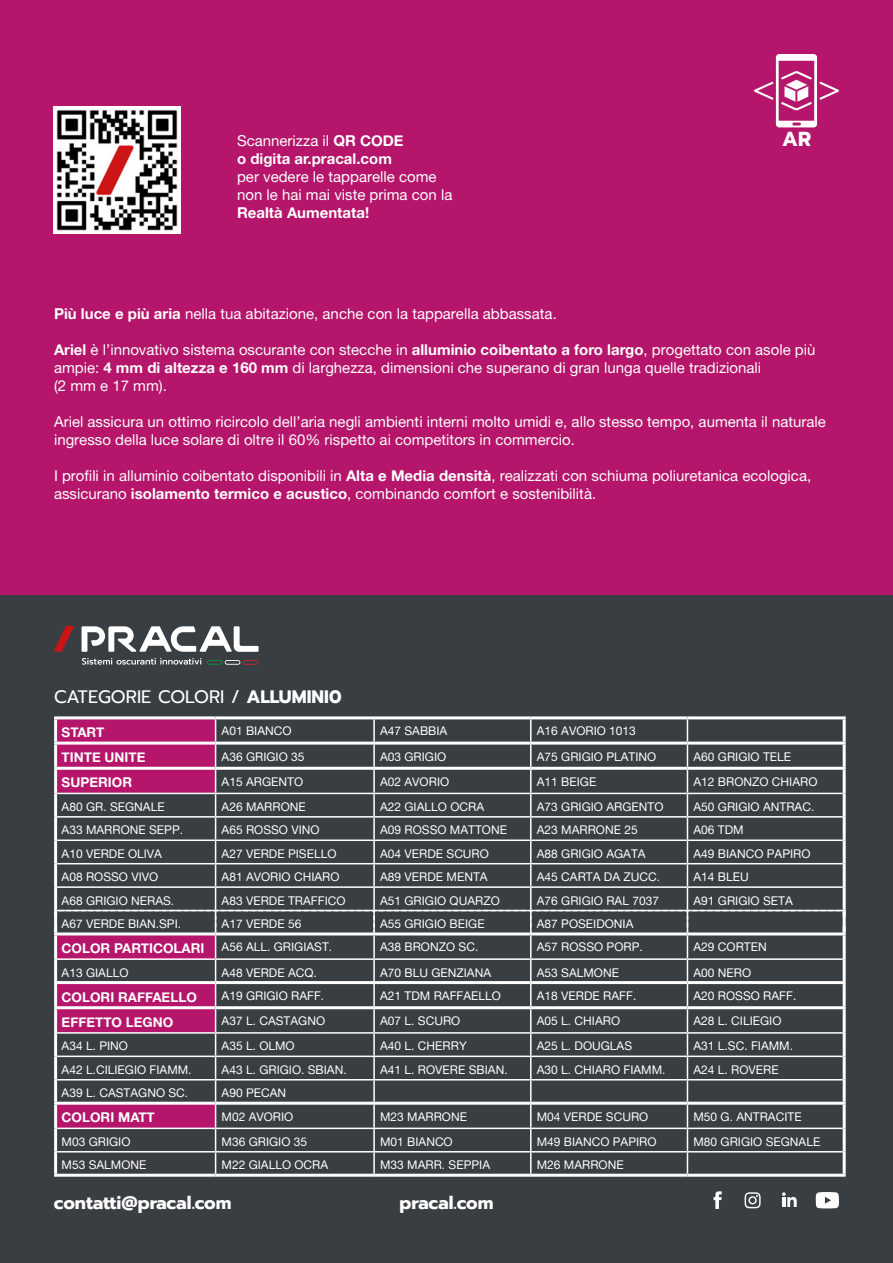
<style>
.page{position:relative;width:893px;height:1263px;background:#fff}
.page>*{position:absolute;margin:0;border:0;box-sizing:border-box;transform-origin:0 0}
.t1{font:700 20.25px "Prompt";color:#fff}
.t2{font:700 18px "Prompt";letter-spacing:-.005em;color:#fff}
.t3{font:18px "Prompt";color:#fff}
.t4{font:15px/18px "Alte Haas Grotesk";color:#fff}
.t5{font:15px "Alte Haas Grotesk Bold";color:#fff}
.t6{font:13.5px "Alte Haas Grotesk Bold";color:#fff}
.t7{font:12px "Alte Haas Grotesk";color:#fff}
.s1{font-family:"Alte Haas Grotesk Bold"}
.s2{font-weight:700}
</style>
<div class="page">
<div style="left:0;top:594px;width:893px;height:669px;background:#393e42"></div>
<div style="left:0;top:0;width:893px;height:594px;background:#b5166b"></div>
<svg style="left:207px;top:660px;width:51px;height:5px"></svg>
<svg style="left:54px;top:626px;width:20px;height:26px"></svg>
<svg style="left:82px;top:626px;width:177px;height:26px"></svg>
<svg style="left:82px;top:658px;width:119px;height:7px"></svg>
<img style="left:53px;top:106px;width:128px;height:128px">
<svg style="left:754px;top:54px;width:85px;height:73px"></svg>
<hr style="left:54px;top:1174px;width:162px;height:3px;background:#fff">
<hr style="left:216px;top:1174px;width:158px;height:3px;background:#fff">
<hr style="left:374px;top:1174px;width:157px;height:3px;background:#fff">
<hr style="left:531px;top:1174px;width:156px;height:3px;background:#fff">
<hr style="left:687px;top:1174px;width:159px;height:3px;background:#fff">
<hr style="left:54px;top:716px;width:162px;height:3px;background:#fff">
<hr style="left:216px;top:716px;width:158px;height:3px;background:#fff">
<hr style="left:374px;top:716px;width:157px;height:3px;background:#fff">
<hr style="left:531px;top:716px;width:156px;height:3px;background:#fff">
<hr style="left:687px;top:716px;width:159px;height:3px;background:#fff">
<svg style="left:54px;top:718px;width:792px;height:456px"></svg>
<hr style="left:54px;top:1080px;width:3px;height:22px;background:#fff">
<hr style="left:843px;top:1080px;width:3px;height:22px;background:#fff">
<hr style="left:54px;top:1102px;width:162px;height:3px;background:#fff">
<hr style="left:216px;top:1102px;width:158px;height:3px;background:#fff">
<hr style="left:374px;top:1102px;width:157px;height:3px;background:#fff">
<hr style="left:531px;top:1102px;width:156px;height:3px;background:#fff">
<hr style="left:687px;top:1102px;width:159px;height:3px;background:#fff">
<svg style="left:782px;top:1192px;width:15px;height:15px"></svg>
<svg style="left:713px;top:1191px;width:9px;height:18px"></svg>
<svg style="left:745px;top:1192px;width:16px;height:16px"></svg>
<svg style="left:816px;top:1192px;width:23px;height:16px"></svg>
<p class="t4" style="left:237px;top:131px;width:168px">Scannerizza il <span class="s1">QR CODE</span></p>
<p class="t5" style="left:237px;top:149px;width:156px">o digita ar.pracal.com</p>
<p class="t4" style="left:237px;top:167px;width:217px">per vedere le tapparelle come non le hai mai viste prima con la</p>
<p class="t5" style="left:237px;top:203px;width:134px">Realtà Aumentata!</p>
<h1 class="t1" style="left:782px;top:124px;width:30px">AR</h1>
<p class="t4" style="left:54px;top:304px;width:504px"><span class="s1">Più luce e più aria</span> nella tua abitazione, anche con la tapparella abbassata.</p>
<p class="t4" style="left:54px;top:340px;width:763px"><span class="s1">Ariel</span> è l’innovativo sistema oscurante con stecche in <span class="s1">alluminio coibentato a foro largo</span>, progettato con asole più ampie: <span class="s1">4 mm di altezza e 160 mm</span> di larghezza, dimensioni che superano di gran lunga quelle tradizionali<br>(2 mm e 17 mm).</p>
<p class="t4" style="left:54px;top:412px;width:773px">Ariel assicura un ottimo ricircolo dell’aria negli ambienti interni molto umidi e, allo stesso tempo, aumenta il naturale ingresso della luce solare di oltre il 60% rispetto ai competitors in commercio.</p>
<p class="t4" style="left:54px;top:466px;width:759px">I profili in alluminio coibentato disponibili in <span class="s1">Alta e Media densità</span>, realizzati con schiuma poliuretanica ecologica, assicurano <span class="s1">isolamento termico e acustico</span>, combinando comfort e sostenibilità.</p>
<h2 class="t3" style="left:54px;top:684px;width:289px">CATEGORIE COLORI / <span class="s2">ALLUMINI0</span></h2>
<p class="t6" style="left:62px;top:724px;width:44px">START</p>
<p class="t7" style="left:222px;top:724px;width:72px">A01 BIANCO</p>
<p class="t7" style="left:380px;top:724px;width:69px">A47 SABBIA</p>
<p class="t7" style="left:537px;top:724px;width:101px">A16 AVORIO 1013</p>
<p class="t6" style="left:62px;top:749px;width:85px">TINTE UNITE</p>
<p class="t7" style="left:222px;top:749px;width:84px">A36 GRIGIO 35</p>
<p class="t7" style="left:380px;top:749px;width:68px">A03 GRIGIO</p>
<p class="t7" style="left:537px;top:749px;width:121px">A75 GRIGIO PLATINO</p>
<p class="t7" style="left:693px;top:749px;width:99px">A60 GRIGIO TELE</p>
<p class="t6" style="left:62px;top:774px;width:72px">SUPERIOR</p>
<p class="t7" style="left:222px;top:774px;width:83px">A15 ARGENTO</p>
<p class="t7" style="left:380px;top:774px;width:71px">A02 AVORIO</p>
<p class="t7" style="left:537px;top:774px;width:61px">A11 BEIGE</p>
<p class="t7" style="left:693px;top:774px;width:126px">A12 BRONZO CHIARO</p>
<p class="t7" style="left:62px;top:799px;width:105px">A80 GR. SEGNALE</p>
<p class="t7" style="left:222px;top:799px;width:86px">A26 MARRONE</p>
<p class="t7" style="left:380px;top:799px;width:106px">A22 GIALLO OCRA</p>
<p class="t7" style="left:537px;top:799px;width:128px">A73 GRIGIO ARGENTO</p>
<p class="t7" style="left:693px;top:799px;width:122px">A50 GRIGIO ANTRAC.</p>
<p class="t7" style="left:62px;top:823px;width:123px">A33 MARRONE SEPP.</p>
<p class="t7" style="left:222px;top:823px;width:100px">A65 ROSSO VINO</p>
<p class="t7" style="left:380px;top:823px;width:128px">A09 ROSSO MATTONE</p>
<p class="t7" style="left:537px;top:823px;width:102px">A23 MARRONE 25</p>
<p class="t7" style="left:693px;top:823px;width:52px">A06 TDM</p>
<p class="t7" style="left:62px;top:846px;width:102px">A10 VERDE OLIVA</p>
<p class="t7" style="left:222px;top:846px;width:116px">A27 VERDE PISELLO</p>
<p class="t7" style="left:380px;top:846px;width:110px">A04 VERDE SCURO</p>
<p class="t7" style="left:537px;top:846px;width:110px">A88 GRIGIO AGATA</p>
<p class="t7" style="left:693px;top:846px;width:119px">A49 BIANCO PAPIRO</p>
<p class="t7" style="left:62px;top:870px;width:98px">A08 ROSSO VIVO</p>
<p class="t7" style="left:222px;top:870px;width:120px">A81 AVORIO CHIARO</p>
<p class="t7" style="left:380px;top:870px;width:109px">A89 VERDE MENTA</p>
<p class="t7" style="left:537px;top:870px;width:125px">A45 CARTA DA ZUCC.</p>
<p class="t7" style="left:693px;top:870px;width:57px">A14 BLEU</p>
<p class="t7" style="left:62px;top:893px;width:114px">A68 GRIGIO NERAS.</p>
<p class="t7" style="left:222px;top:893px;width:126px">A83 VERDE TRAFFICO</p>
<p class="t7" style="left:380px;top:893px;width:121px">A51 GRIGIO QUARZO</p>
<p class="t7" style="left:537px;top:893px;width:124px">A76 GRIGIO RAL 7037</p>
<p class="t7" style="left:693px;top:893px;width:101px">A91 GRIGIO SETA</p>
<p class="t7" style="left:62px;top:916px;width:121px">A67 VERDE BIAN.SPI.</p>
<p class="t7" style="left:222px;top:916px;width:81px">A17 VERDE 56</p>
<p class="t7" style="left:380px;top:916px;width:106px">A55 GRIGIO BEIGE</p>
<p class="t7" style="left:537px;top:916px;width:98px">A87 POSEIDONIA</p>
<p class="t6" style="left:62px;top:940px;width:144px">COLOR PARTICOLARI</p>
<p class="t7" style="left:222px;top:940px;width:112px">A56 ALL. GRIGIAST.</p>
<p class="t7" style="left:380px;top:940px;width:100px">A38 BRONZO SC.</p>
<p class="t7" style="left:537px;top:940px;width:108px">A57 ROSSO PORP.</p>
<p class="t7" style="left:693px;top:940px;width:75px">A29 CORTEN</p>
<p class="t7" style="left:62px;top:965px;width:68px">A13 GIALLO</p>
<p class="t7" style="left:222px;top:965px;width:97px">A48 VERDE ACQ.</p>
<p class="t7" style="left:380px;top:965px;width:113px">A70 BLU GENZIANA</p>
<p class="t7" style="left:537px;top:965px;width:84px">A53 SALMONE</p>
<p class="t7" style="left:693px;top:965px;width:59px">A00 NERO</p>
<p class="t6" style="left:62px;top:988px;width:137px">COLORI RAFFAELLO</p>
<p class="t7" style="left:222px;top:988px;width:104px">A19 GRIGIO RAFF.</p>
<p class="t7" style="left:380px;top:988px;width:122px">A21 TDM RAFFAELLO</p>
<p class="t7" style="left:537px;top:988px;width:101px">A18 VERDE RAFF.</p>
<p class="t7" style="left:693px;top:988px;width:104px">A20 ROSSO RAFF.</p>
<p class="t6" style="left:62px;top:1014px;width:113px">EFFETTO LEGNO</p>
<p class="t7" style="left:222px;top:1014px;width:105px">A37 L. CASTAGNO</p>
<p class="t7" style="left:380px;top:1014px;width:82px">A07 L. SCURO</p>
<p class="t7" style="left:537px;top:1014px;width:85px">A05 L. CHIARO</p>
<p class="t7" style="left:693px;top:1014px;width:90px">A28 L. CILIEGIO</p>
<p class="t7" style="left:62px;top:1039px;width:68px">A34 L. PINO</p>
<p class="t7" style="left:222px;top:1039px;width:75px">A35 L. OLMO</p>
<p class="t7" style="left:380px;top:1039px;width:88px">A40 L. CHERRY</p>
<p class="t7" style="left:537px;top:1039px;width:97px">A25 L. DOUGLAS</p>
<p class="t7" style="left:693px;top:1039px;width:101px">A31 L.SC. FIAMM.</p>
<p class="t7" style="left:62px;top:1062px;width:132px">A42 L.CILIEGIO FIAMM.</p>
<p class="t7" style="left:222px;top:1062px;width:127px">A43 L. GRIGIO. SBIAN.</p>
<p class="t7" style="left:380px;top:1062px;width:129px">A41 L. ROVERE SBIAN.</p>
<p class="t7" style="left:537px;top:1062px;width:130px">A30 L. CHIARO FIAMM.</p>
<p class="t7" style="left:693px;top:1062px;width:87px">A24 L. ROVERE</p>
<p class="t7" style="left:62px;top:1086px;width:128px">A39 L. CASTAGNO SC.</p>
<p class="t7" style="left:222px;top:1086px;width:66px">A90 PECAN</p>
<p class="t6" style="left:62px;top:1109px;width:95px">COLORI MATT</p>
<p class="t7" style="left:222px;top:1109px;width:73px">M02 AVORIO</p>
<p class="t7" style="left:380px;top:1109px;width:88px">M23 MARRONE</p>
<p class="t7" style="left:537px;top:1109px;width:113px">M04 VERDE SCURO</p>
<p class="t7" style="left:693px;top:1109px;width:110px">M50 G. ANTRACITE</p>
<p class="t7" style="left:62px;top:1134px;width:70px">M03 GRIGIO</p>
<p class="t7" style="left:222px;top:1134px;width:87px">M36 GRIGIO 35</p>
<p class="t7" style="left:380px;top:1134px;width:74px">M01 BIANCO</p>
<p class="t7" style="left:537px;top:1134px;width:121px">M49 BIANCO PAPIRO</p>
<p class="t7" style="left:693px;top:1134px;width:128px">M80 GRIGIO SEGNALE</p>
<p class="t7" style="left:62px;top:1158px;width:86px">M53 SALMONE</p>
<p class="t7" style="left:222px;top:1158px;width:108px">M22 GIALLO OCRA</p>
<p class="t7" style="left:380px;top:1158px;width:112px">M33 MARR. SEPPIA</p>
<p class="t7" style="left:537px;top:1158px;width:88px">M26 MARRONE</p>
<h2 class="t2" style="left:54px;top:1189px;width:179px">contatti@pracal.com</h2>
<h2 class="t2" style="left:400px;top:1189px;width:95px">pracal.com</h2>
</div>
